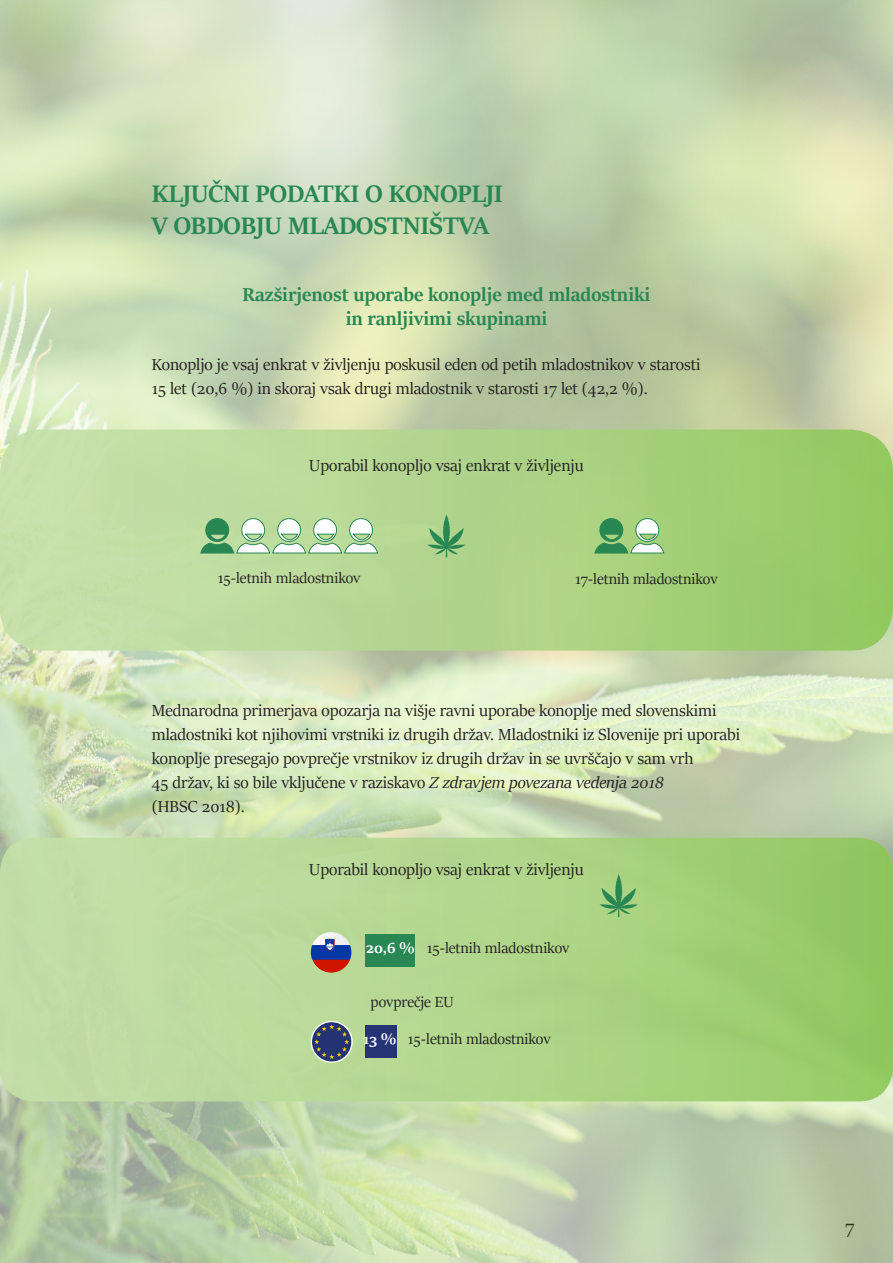
<style>
.page{position:relative;width:893px;height:1263px;background:#fff}
.page>*{position:absolute;margin:0;border:0;box-sizing:border-box;transform-origin:0 0}
.naslov_kazalo{font:700 27px/32.4px "Sitka Banner";color:#288752}
.podnaslov{font:700 21px/24px "Sitka Banner";color:#288752;text-align:center}
.t1{font:21px "Sitka Banner";color:#231f20}
.besedilo{font:18px/24px "Sitka Banner";color:#231f20}
.t2{font:16.5px "Sitka Banner";color:#231f20}
.s1{font-style:italic}
.s2{font-weight:700;color:#fff}
</style>
<div class="page">
<img style="left:0;top:0;width:893px;height:1263px">
<div style="left:0;top:429px;width:893px;height:222px;background:linear-gradient(to right,#cce2b3,#95c863);border-radius:43px"></div>
<svg style="left:427px;top:514px;width:39px;height:43px"></svg>
<svg style="left:200px;top:518px;width:178px;height:36px"></svg>
<svg style="left:594px;top:518px;width:71px;height:36px"></svg>
<div style="left:0;top:838px;width:893px;height:263px;background:linear-gradient(to right,#cae1b0,#96ca66);border-radius:34px"></div>
<svg style="left:600px;top:874px;width:38px;height:43px"></svg>
<div style="left:365px;top:1025px;width:31px;height:33px;background:#263374"></div>
<div style="left:365px;top:934px;width:50px;height:33px;background:#288752"></div>
<img style="left:312px;top:932px;width:38px;height:13px">
<div style="left:311px;top:945px;width:40px;height:15px;background:#0039a6"></div>
<img style="left:312px;top:959px;width:38px;height:14px">
<svg style="left:325px;top:939px;width:10px;height:12px"></svg>
<svg style="left:311px;top:1021px;width:42px;height:42px"></svg>
<div style="left:312px;top:1022px;width:39px;height:39px;background:#243373;border-radius:20px"></div>
<svg style="left:314px;top:1024px;width:35px;height:35px"></svg>
<p class="naslov_kazalo" style="left:152px;top:176px;width:352px">KLJUČNI PODATKI O KONOPLJI<br>V OBDOBJU MLADOSTNIŠTVA</p>
<p class="podnaslov" style="left:243px;top:281px;width:409px">Razširjenost uporabe konoplje med mladostniki in ranljivimi skupinami</p>
<p class="besedilo" style="left:152px;top:352px;width:550px">Konopljo je vsaj enkrat v življenju poskusil eden od petih mladostnikov v starosti<br>15 let (20,6 %) in skoraj vsak drugi mladostnik v starosti 17 let (42,2 %).</p>
<p class="besedilo" style="left:309px;top:452px;width:276px">Uporabil konopljo vsaj enkrat v življenju</p>
<p class="t2" style="left:218px;top:566px;width:144px">15-letnih mladostnikov</p>
<p class="t2" style="left:575px;top:568px;width:144px">17-letnih mladostnikov</p>
<p class="besedilo" style="left:152px;top:697px;width:590px">Mednarodna primerjava opozarja na višje ravni uporabe konoplje med slovenskimi mladostniki kot njihovimi vrstniki iz drugih držav. Mladostniki iz Slovenije pri uporabi konoplje presegajo povprečje vrstnikov iz drugih držav in se uvrščajo v sam vrh<br>45 držav, ki so bile vključene v raziskavo <span class="s1">Z zdravjem povezana vedenja 2018<br></span>(HBSC 2018).</p>
<p class="besedilo" style="left:309px;top:856px;width:276px">Uporabil konopljo vsaj enkrat v življenju</p>
<p class="t2" style="left:366px;top:937px;width:205px"><span class="s2">20,6 %</span> 15-letnih mladostnikov</p>
<p class="t2" style="left:371px;top:990px;width:85px">povprečje EU</p>
<p class="t2" style="left:363px;top:1028px;width:189px"><span class="s2">13 %</span> 15-letnih mladostnikov</p>
<p class="t1" style="left:845px;top:1212px;width:11px">7</p>
</div>
